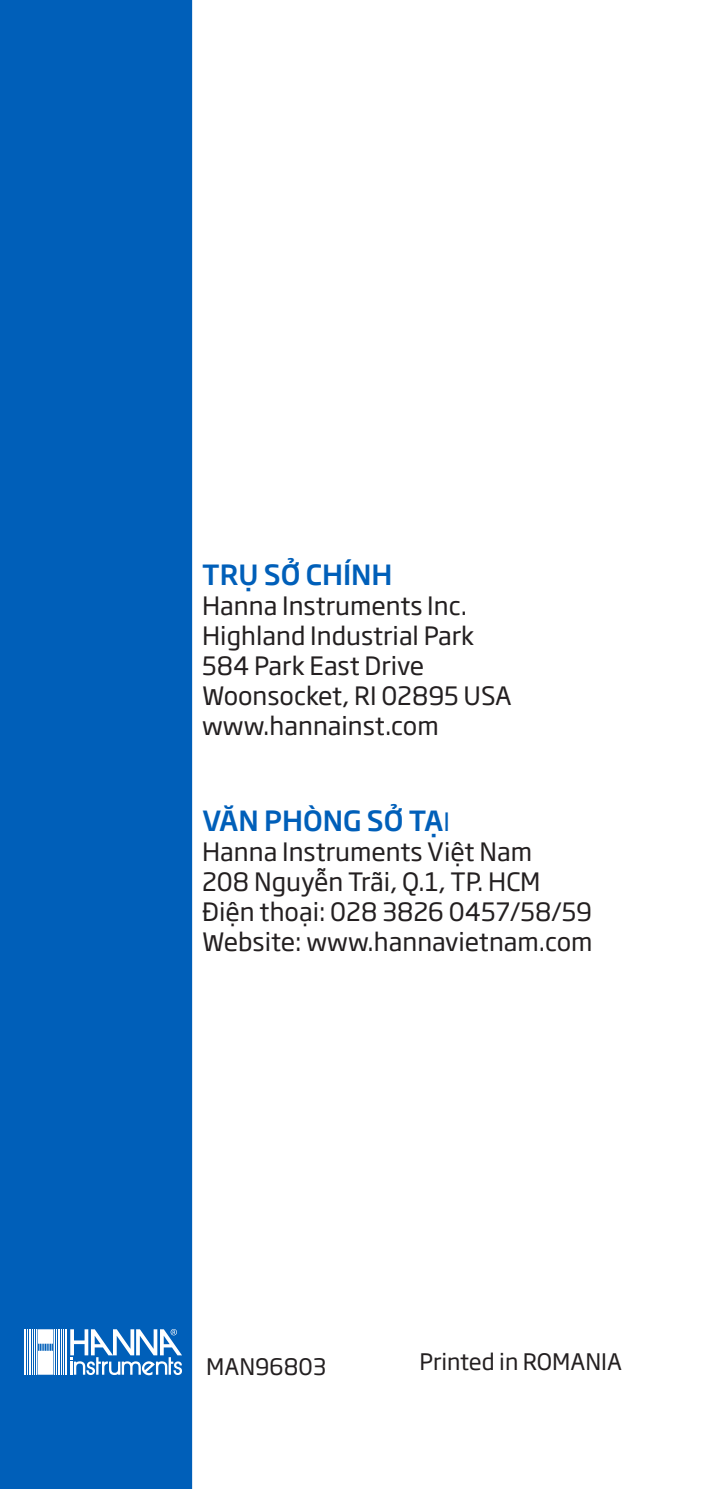
<style>
.page{position:relative;width:709px;height:1489px;background:#fff}
.page>*{position:absolute;margin:0;border:0;box-sizing:border-box;transform-origin:0 0}
.t1{font:500 27.5px "SVN Soho Gothic";color:#005fb9}
.t2{font:25px "SVN Soho Gothic";color:#231f20}
.t3{font:22.5px "SVN Soho Gothic";color:#231f20}
.s1{font-weight:400;font-size:25px}
</style>
<div class="page">
<div style="left:0;top:0;width:192px;height:1488px;background:#005fb9"></div>
<hr style="left:67px;top:1329px;width:1px;height:45px;background:#fff">
<hr style="left:65px;top:1329px;width:1px;height:45px;background:#fff">
<hr style="left:63px;top:1329px;width:1px;height:45px;background:#fff">
<hr style="left:61px;top:1329px;width:1px;height:45px;background:#fff">
<hr style="left:60px;top:1329px;width:1px;height:45px;background:#fff">
<hr style="left:58px;top:1329px;width:1px;height:45px;background:#fff">
<hr style="left:56px;top:1329px;width:1px;height:45px;background:#fff">
<hr style="left:55px;top:1329px;width:1px;height:45px;background:#fff">
<hr style="left:36px;top:1329px;width:1px;height:45px;background:#fff">
<hr style="left:34px;top:1329px;width:1px;height:45px;background:#fff">
<hr style="left:32px;top:1329px;width:1px;height:45px;background:#fff">
<hr style="left:31px;top:1329px;width:1px;height:45px;background:#fff">
<hr style="left:29px;top:1329px;width:1px;height:45px;background:#fff">
<hr style="left:27px;top:1329px;width:1px;height:45px;background:#fff">
<hr style="left:26px;top:1329px;width:1px;height:45px;background:#fff">
<hr style="left:24px;top:1329px;width:1px;height:45px;background:#fff">
<svg style="left:38px;top:1329px;width:15px;height:45px"></svg>
<svg style="left:70px;top:1328px;width:112px;height:47px"></svg>
<p class="t1" style="left:202px;top:553px;width:192px">TRỤ SỞ CHÍNH</p>
<p class="t2" style="left:202px;top:586px;width:266px">Hanna Instruments Inc.</p>
<p class="t2" style="left:202px;top:616px;width:273px">Highland Industrial Park</p>
<p class="t2" style="left:202px;top:646px;width:224px">584 Park East Drive</p>
<p class="t2" style="left:202px;top:676px;width:311px">Woonsocket, RI 02895 USA</p>
<p class="t2" style="left:202px;top:706px;width:238px">www.hannainst.com</p>
<p class="t1" style="left:202px;top:799px;width:249px">VĂN PHÒNG SỞ TẠ<span class="s1">I</span></p>
<p class="t2" style="left:202px;top:832px;width:331px">Hanna Instruments Việt Nam</p>
<p class="t2" style="left:202px;top:862px;width:340px">208 Nguyễn Trãi, Q.1, TP. HCM</p>
<p class="t2" style="left:202px;top:892px;width:391px">Điện thoại: 028 3826 0457/58/59</p>
<p class="t2" style="left:202px;top:922px;width:392px">Website: www.hannavietnam.com</p>
<p class="t3" style="left:206px;top:1348px;width:121px">MAN96803</p>
<p class="t3" style="left:419px;top:1344px;width:204px">Printed in ROMANIA</p>
</div>
